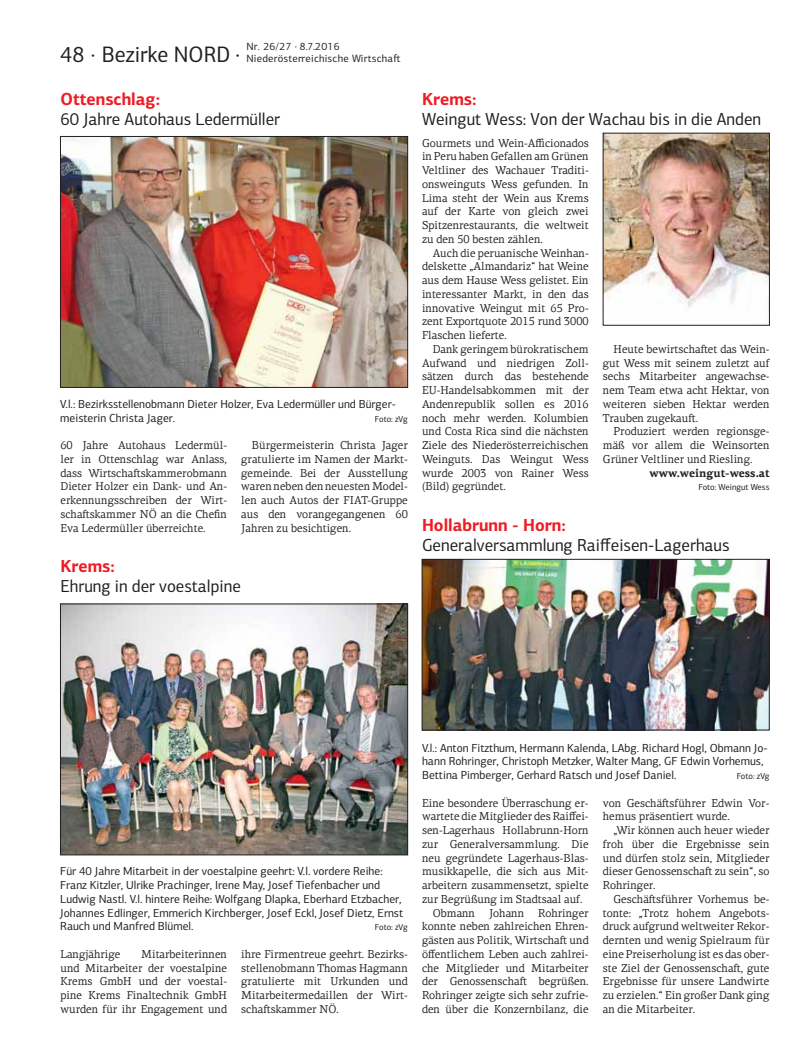
<style>
.page{position:relative;width:798px;height:1063px;background:#fff}
.page>*{position:absolute;margin:0;border:0;box-sizing:border-box;transform-origin:0 0}
.t1{font:22.5px "PF Centro Sans Pro";color:#231f20;scale:.96 1}
.t2{font:17.5px "PF Centro Sans Pro";color:#231f20;scale:.96 1}
.t3{font:700 17.5px "PF Centro Sans Pro";color:#ed1c24;scale:.96 1}
.t4{font:11.75px/13.8px "PF Centro Sans Pro";color:#231f20}
.t5{font:11.5px/13.8px "PF Centro Serif Pro";color:#231f20;text-align:justify;scale:.96 1}
.t6{font:700 11.5px "PF Centro Serif Pro";color:#231f20;scale:.96 1}
.t7{font:10.62px/11.9px "PF Centro Sans Pro";letter-spacing:.02em;color:#231f20}
.t8{font:8.75px "PF Centro Sans Pro";letter-spacing:-.03em;color:#231f20}
</style>
<div class="page">
<img style="left:604px;top:135px;width:163px;height:173px">
<img style="left:62px;top:138px;width:343px;height:248px">
<div style="left:60px;top:136px;width:347px;height:252px;border:1px solid #231f20"></div>
<img style="left:62px;top:606px;width:343px;height:247px">
<div style="left:60px;top:604px;width:347px;height:251px;border:1px solid #231f20"></div>
<img style="left:423px;top:561px;width:344px;height:167px">
<div style="left:421px;top:559px;width:348px;height:171px;border:1px solid #231f20"></div>
<h1 class="t1" style="left:60px;top:46px;width:189px">48 · Bezirke NORD ·</h1>
<p class="t7" style="left:246px;top:42px;width:155px">Nr. 26/27 · 8.7.2016<br>Niederösterreichische Wirtscha-</p>
<h2 class="t3" style="left:60px;top:92px;width:105px">Ottenschlag:</h2>
<h2 class="t2" style="left:60px;top:112px;width:230px">60 Jahre Autohaus Ledermüller</h2>
<p class="t4" style="left:60px;top:398px;width:337px">V.l.: Bezirksstellenobmann Dieter Holzer, Eva Ledermüller und Bürger&shy;meisterin Christa Jager.</p>
<p class="t8" style="left:375px;top:415px;width:34px">Foto: zVg</p>
<p class="t5" style="left:60px;top:440px;width:175px">60 Jahre Autohaus Ledermül&shy;ler in Ottenschlag war Anlass, dass Wirtscha-skammerobmann Dieter Holzer ein Dank- und An&shy;erkennungsschreiben der Wirt&shy;scha-skammer NÖ an die Chefin Eva Ledermüller überreichte.</p>
<p class="t5" style="left:241px;top:440px;width:175px;text-indent:11px">Bürgermeisterin Christa Jager gratulierte im Namen der Markt&shy;gemeinde. Bei der Ausstellung waren neben den neuesten Model&shy;len auch Autos der FIAT-Gruppe aus den vorangegangenen 60<br>Jahren zu besichtigen.</p>
<h2 class="t3" style="left:60px;top:560px;width:58px">Krems:</h2>
<h2 class="t2" style="left:60px;top:580px;width:189px">Ehrung in der voestalpine</h2>
<h2 class="t3" style="left:422px;top:92px;width:58px">Krems:</h2>
<h2 class="t2" style="left:422px;top:112px;width:354px">Weingut Wess: Von der Wachau bis in die Anden</h2>
<p class="t5" style="left:422px;top:137px;width:175px">Gourmets und Wein-Afficionados in Peru haben Gefallen am Grünen Veltliner des Wachauer Traditi&shy;onsweinguts Wess gefunden. In Lima steht der Wein aus Krems auf der Karte von gleich zwei Spitzenrestaurants, die weltweit zu den 50 besten zählen.</p>
<p class="t5" style="left:422px;top:247px;width:175px;text-indent:11px">Auch die peruanische Weinhan&shy;delskette „Almandariz“ hat Weine aus dem Hause Wess gelistet. Ein interessanter Markt, in den das innovative Weingut mit 65 Pro&shy;zent Exportquote 2015 rund 3000<br>Flaschen lieferte.</p>
<p class="t5" style="left:422px;top:343px;width:175px;text-indent:11px">Dank geringem bürokratischem Aufwand und niedrigen Zoll&shy;sätzen durch das bestehende EU-Handelsabkommen mit der Andenrepublik sollen es 2016 noch mehr werden. Kolumbien und Costa Rica sind die nächsten Ziele des Niederösterreichischen Weinguts. Das Weingut Wess wurde 2003 von Rainer Wess (Bild) gegründet.</p>
<p class="t5" style="left:602px;top:343px;width:175px;text-indent:11px">Heute bewirtscha-et das Wein&shy;gut Wess mit seinem zuletzt auf sechs Mitarbeiter angewachse&shy;nem Team etwa acht Hektar, von weiteren sieben Hektar werden Trauben zugekau-.</p>
<p class="t5" style="left:602px;top:426px;width:175px;text-indent:11px">Produziert werden regionsge&shy;mäß vor allem die Weinsorten Grüner Veltliner und Riesling.</p>
<p class="t6" style="left:649px;top:469px;width:126px">www.weingut-wess.at</p>
<p class="t8" style="left:698px;top:484px;width:73px">Foto: Weingut Wess</p>
<h2 class="t3" style="left:422px;top:519px;width:151px">Hollabrunn - Horn:</h2>
<h2 class="t2" style="left:422px;top:539px;width:322px">Generalversammlung Raiffeisen-Lagerhaus</h2>
<p class="t4" style="left:60px;top:866px;width:344px">Für 40 Jahre Mitarbeit in der voestalpine geehrt: V.l. vordere Reihe:<br>Franz Kitzler, Ulrike Prachinger, Irene May, Josef Tiefenbacher und Ludwig Nastl. V.l. hintere Reihe: Wolfgang Dlapka, Eberhard Etzbacher, Johannes Edlinger, Emmerich Kirchberger, Josef Eckl, Josef Dietz, Ernst Rauch und Manfred Blümel.</p>
<p class="t8" style="left:375px;top:924px;width:34px">Foto: zVg</p>
<p class="t5" style="left:60px;top:948px;width:175px;text-indent:81px">Mitarbeiterinnen und Mitarbeiter der voestalpine Krems GmbH und der voestal&shy;pine Krems Finaltechnik GmbH wurden für ihr Engagement und</p>
<p class="t5" style="left:241px;top:948px;width:175px">ihre Firmentreue geehrt. Bezirks&shy;stellenobmann Thomas Hagmann gratulierte mit Urkunden und Mitarbeitermedaillen der Wirt&shy;scha-skammer NÖ.</p>
<p class="t5" style="left:60px;top:948px;width:64px">Langjährige</p>
<p class="t4" style="left:422px;top:742px;width:347px">V.l.: Anton Fitzthum, Hermann Kalenda, LAbg. Richard Hogl, Obmann Jo&shy;hann Rohringer, Christoph Metzker, Walter Mang, GF Edwin Vorhemus,<br>Bettina Pimberger, Gerhard Ratsch und Josef Daniel.</p>
<p class="t8" style="left:736px;top:773px;width:34px">Foto: zVg</p>
<p class="t5" style="left:422px;top:797px;width:175px">Eine besondere Überraschung er-</p>
<p class="t5" style="left:422px;top:811px;width:175px">wartete die Mitglieder des Raiffei-</p>
<p class="t5" style="left:422px;top:825px;width:175px">sen-Lagerhaus Hollabrunn-Horn</p>
<p class="t5" style="left:422px;top:838px;width:175px">zur Generalversammlung. Die</p>
<p class="t5" style="left:422px;top:852px;width:175px">neu gegründete Lagerhaus-Blas-</p>
<p class="t5" style="left:422px;top:866px;width:175px">musikkapelle, die sich aus Mit-</p>
<p class="t5" style="left:422px;top:880px;width:175px">arbeitern zusammensetzt, spielte</p>
<p class="t5" style="left:422px;top:893px;width:168px">zur Begrüßung im Stadtsaal auf.</p>
<p class="t5" style="left:432px;top:907px;width:164px">Obmann Johann Rohringer</p>
<p class="t5" style="left:422px;top:921px;width:175px">konnte neben zahlreichen Ehren-</p>
<p class="t5" style="left:422px;top:935px;width:175px">gästen aus Politik, Wirtscha- und</p>
<p class="t5" style="left:422px;top:948px;width:175px">öffentlichem Leben auch zahlrei-</p>
<p class="t5" style="left:422px;top:962px;width:175px">che Mitglieder und Mitarbeiter</p>
<p class="t5" style="left:422px;top:976px;width:175px">der Genossenscha- begrüßen.</p>
<p class="t5" style="left:422px;top:990px;width:175px">Rohringer zeigte sich sehr zufrie-</p>
<p class="t5" style="left:422px;top:1003px;width:175px">den über die Konzernbilanz, die</p>
<p class="t5" style="left:602px;top:797px;width:175px">von Geschä-sführer Edwin Vor&shy;hemus präsentiert wurde.</p>
<p class="t5" style="left:602px;top:825px;width:175px;text-indent:11px">„Wir können auch heuer wieder froh über die Ergebnisse sein und dürfen stolz sein, Mitglieder dieser Genossenscha- zu sein“, so Rohringer.</p>
<p class="t5" style="left:602px;top:893px;width:175px;text-indent:11px">Geschä-sführer Vorhemus be&shy;tonte: „Trotz hohem Angebots&shy;druck aufgrund weltweiter Rekor&shy;dernten und wenig Spielraum für eine Preiserholung ist es das ober&shy;ste Ziel der Genossenscha-, gute Ergebnisse für unsere Landwirte zu erzielen.“ Ein großer Dank ging an die Mitarbeiter.</p>
</div>
